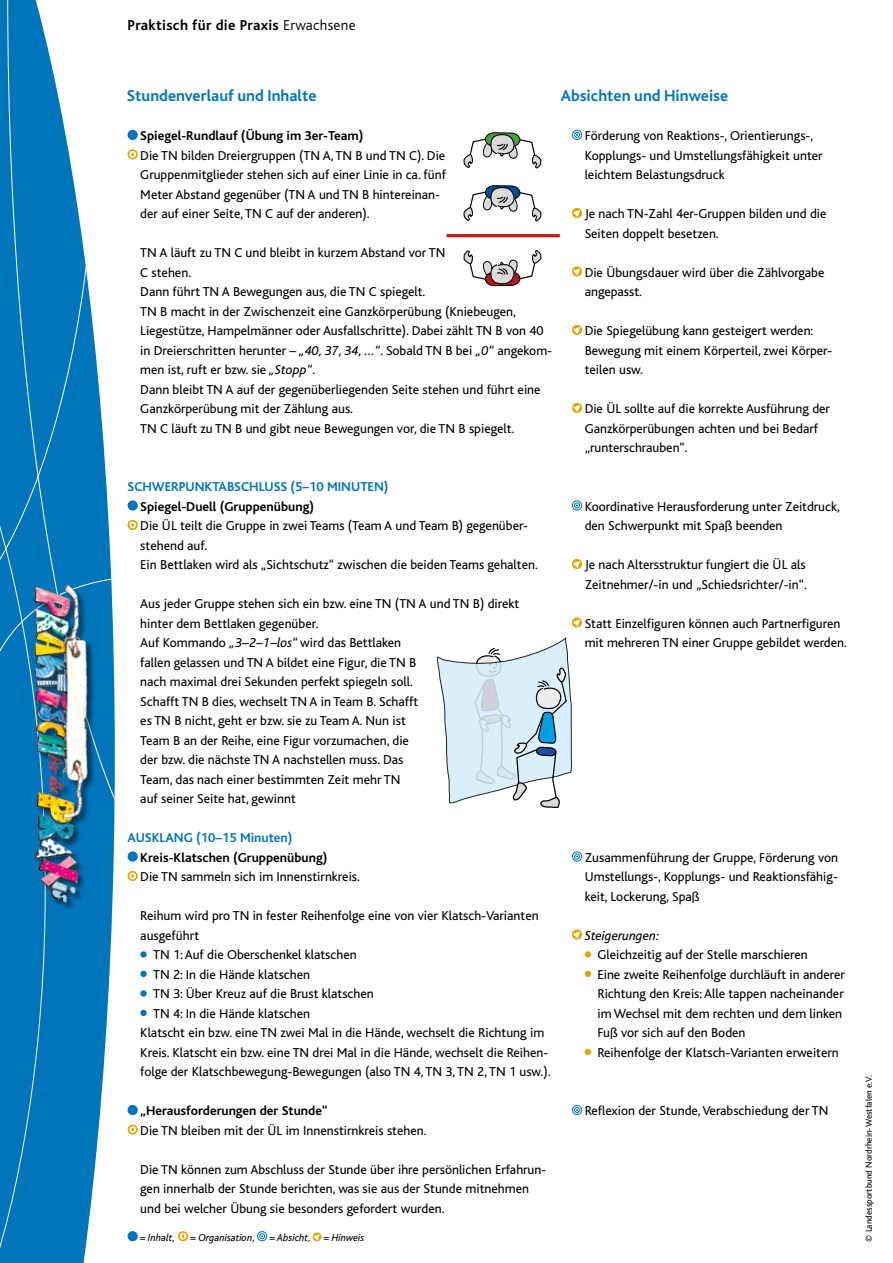
<style>
.page{position:relative;width:893px;height:1263px;background:#fff}
.page>*{position:absolute;margin:0;border:0;box-sizing:border-box;transform-origin:0 0}
.t1{font:700 16.5px "Bliss";color:#0075bc}
.t2{font:700 15px "Bliss";letter-spacing:.02em;color:#000}
.t3{font:13.5px/19.5px "Bliss";color:#000}
.t4{font:700 13.5px "Bliss";color:#000}
.t5{font:700 13.5px "Bliss";color:#0075bc}
.t6{font:italic 13.5px "Bliss";color:#000}
.t7{font:italic 10.5px "Bliss";color:#000}
.t8{font:9px "Bliss";color:#000}
.s1{font-weight:300}
.s2{font-style:italic}
</style>
<div class="page">
<div style="left:128px;top:130px;width:10px;height:10px;background:#0075bc;border-radius:50%"></div>
<svg style="left:128px;top:149px;width:10px;height:11px"></svg>
<svg style="left:129px;top:151px;width:7px;height:7px"></svg>
<div style="left:128px;top:500px;width:10px;height:11px;background:#0075bc;border-radius:50%"></div>
<svg style="left:128px;top:520px;width:10px;height:10px"></svg>
<svg style="left:129px;top:522px;width:7px;height:6px"></svg>
<div style="left:128px;top:851px;width:10px;height:11px;background:#0075bc;border-radius:50%"></div>
<svg style="left:128px;top:871px;width:10px;height:10px"></svg>
<svg style="left:129px;top:873px;width:7px;height:6px"></svg>
<svg style="left:140px;top:951px;width:7px;height:7px"></svg>
<div style="left:140px;top:971px;width:7px;height:6px;background:#0075bc;border-radius:50%"></div>
<svg style="left:140px;top:990px;width:7px;height:7px"></svg>
<div style="left:140px;top:1010px;width:7px;height:6px;background:#0075bc;border-radius:50%"></div>
<div style="left:128px;top:1105px;width:10px;height:10px;background:#0075bc;border-radius:50%"></div>
<svg style="left:128px;top:1124px;width:10px;height:11px"></svg>
<svg style="left:129px;top:1126px;width:7px;height:7px"></svg>
<svg style="left:572px;top:130px;width:10px;height:10px"></svg>
<svg style="left:572px;top:207px;width:11px;height:11px"></svg>
<svg style="left:572px;top:266px;width:11px;height:11px"></svg>
<svg style="left:572px;top:324px;width:11px;height:11px"></svg>
<svg style="left:572px;top:402px;width:11px;height:11px"></svg>
<svg style="left:572px;top:500px;width:10px;height:11px"></svg>
<svg style="left:572px;top:558px;width:11px;height:11px"></svg>
<svg style="left:572px;top:617px;width:11px;height:11px"></svg>
<svg style="left:572px;top:851px;width:10px;height:11px"></svg>
<svg style="left:572px;top:929px;width:11px;height:11px"></svg>
<div style="left:585px;top:951px;width:6px;height:7px;background:#e6a400;border-radius:50%"></div>
<svg style="left:585px;top:971px;width:6px;height:6px"></svg>
<svg style="left:585px;top:1049px;width:6px;height:6px"></svg>
<svg style="left:572px;top:1105px;width:10px;height:10px"></svg>
<svg style="left:0;top:0;width:90px;height:301px"></svg>
<svg style="left:0;top:301px;width:115px;height:962px"></svg>
<div style="left:35px;top:585px;width:61px;height:324px;background:#000;opacity:.5"></div>
<img style="left:26px;top:574px;width:62px;height:335px">
<div style="left:128px;top:1231px;width:10px;height:10px;background:#0075bc;border-radius:50%"></div>
<svg style="left:178px;top:1231px;width:10px;height:10px"></svg>
<svg style="left:180px;top:1233px;width:6px;height:6px"></svg>
<svg style="left:257px;top:1231px;width:10px;height:10px"></svg>
<svg style="left:312px;top:1232px;width:10px;height:10px"></svg>
<svg style="left:463px;top:132px;width:79px;height:155px"></svg>
<hr style="left:446px;top:234px;width:114px;height:3px;background:#cd171a">
<svg style="left:436px;top:637px;width:136px;height:171px"></svg>
<p class="t2" style="left:128px;top:18px;width:230px">Praktisch für die Praxis <span class="s1">Erwachsene</span></p>
<p class="t1" style="left:127px;top:87px;width:191px">Stundenverlauf und Inhalte</p>
<p class="t1" style="left:561px;top:87px;width:169px">Absichten und Hinweise</p>
<p class="t4" style="left:140px;top:129px;width:225px">Spiegel-Rundlauf (Übung im 3er-Team)</p>
<p class="t3" style="left:140px;top:146px;width:307px">Die TN bilden Dreiergruppen (TN A, TN B und TN C). Die Gruppenmitglieder stehen sich auf einer Linie in ca. fünf Meter Abstand gegenüber (TN A und TN B hintereinan&shy;der auf einer Seite, TN C auf der anderen).</p>
<p class="t3" style="left:140px;top:243px;width:413px">TN A läuft zu TN C und bleibt in kurzem Abstand vor TN<br>C stehen.<br>Dann führt TN A Bewegungen aus, die TN C spiegelt.<br>TN B macht in der Zwischenzeit eine Ganzkörperübung (Kniebeugen, Liegestütze, Hampelmänner oder Ausfallschritte). Dabei zählt TN B von 40 in Dreierschritten herunter – <span class="s2">„40, 37, 34, …“</span>. Sobald TN B bei <span class="s2">„0“</span> angekom&shy;men ist, ruft er bzw. sie <span class="s2">„Stopp“</span>.<br>Dann bleibt TN A auf der gegenüberliegenden Seite stehen und führt eine Ganzkörperübung mit der Zählung aus.<br>TN C läuft zu TN B und gibt neue Bewegungen vor, die TN B spiegelt.</p>
<p class="t5" style="left:128px;top:479px;width:262px">SCHWERPUNKTABSCHLUSS (5–10 MINUTEN)</p>
<p class="t4" style="left:140px;top:499px;width:175px">Spiegel-Duell (Gruppenübung)</p>
<p class="t3" style="left:140px;top:516px;width:399px">Die ÜL teilt die Gruppe in zwei Teams (Team A und Team B) gegenüber&shy;stehend auf.<br>Ein Bettlaken wird als „Sichtschutz“ zwischen die beiden Teams gehalten.</p>
<p class="t3" style="left:140px;top:594px;width:381px">Aus jeder Gruppe stehen sich ein bzw. eine TN (TN A und TN B) direkt hinter dem Bettlaken gegenüber.<br>Auf Kommando <span class="s2">„3–2–1–los“</span> wird das Bettlaken<br>fallen gelassen und TN A bildet eine Figur, die TN B<br>nach maximal drei Sekunden perfekt spiegeln soll.<br>Schafft TN B dies, wechselt TN A in Team B. Schafft<br>es TN B nicht, geht er bzw. sie zu Team A. Nun ist<br>Team B an der Reihe, eine Figur vorzumachen, die<br>der bzw. die nächste TN A nachstellen muss. Das<br>Team, das nach einer bestimmten Zeit mehr TN<br>auf seiner Seite hat, gewinnt</p>
<p class="t5" style="left:128px;top:831px;width:167px">AUSKLANG (10–15 Minuten)</p>
<p class="t4" style="left:140px;top:850px;width:189px">Kreis-Klatschen (Gruppenübung)</p>
<p class="t3" style="left:140px;top:867px;width:221px">Die TN sammeln sich im Innenstirnkreis.</p>
<p class="t3" style="left:140px;top:906px;width:400px">Reihum wird pro TN in fester Reihenfolge eine von vier Klatsch-Varianten</p>
<p class="t3" style="left:140px;top:926px;width:60px">ausgeführt</p>
<p class="t3" style="left:153px;top:945px;width:205px">TN 1: Auf die Oberschenkel klatschen</p>
<p class="t3" style="left:153px;top:965px;width:159px">TN 2: In die Hände klatschen</p>
<p class="t3" style="left:153px;top:984px;width:222px">TN 3: Über Kreuz auf die Brust klatschen</p>
<p class="t3" style="left:153px;top:1004px;width:159px">TN 4: In die Hände klatschen</p>
<p class="t3" style="left:140px;top:1023px;width:405px">Klatscht ein bzw. eine TN zwei Mal in die Hände, wechselt die Richtung im</p>
<p class="t3" style="left:140px;top:1043px;width:410px">Kreis. Klatscht ein bzw. eine TN drei Mal in die Hände, wechselt die Reihen-</p>
<p class="t3" style="left:140px;top:1062px;width:412px">folge der Klatschbewegung-Bewegungen (also TN 4, TN 3, TN 2, TN 1 usw.).</p>
<p class="t4" style="left:140px;top:1104px;width:189px">„Herausforderungen der Stunde“</p>
<p class="t3" style="left:140px;top:1121px;width:288px">Die TN bleiben mit der ÜL im Innenstirnkreis stehen.</p>
<p class="t3" style="left:140px;top:1160px;width:408px">Die TN können zum Abschluss der Stunde über ihre persönlichen Erfahrun&shy;gen innerhalb der Stunde berichten, was sie aus der Stunde mitnehmen und bei welcher Übung sie besonders gefordert wurden.</p>
<p class="t7" style="left:140px;top:1232px;width:37px">= Inhalt,</p>
<p class="t7" style="left:190px;top:1232px;width:67px">= Organisation,</p>
<p class="t7" style="left:269px;top:1232px;width:96px">= Absicht, = Hinweis</p>
<p class="t3" style="left:585px;top:126px;width:240px">Förderung von Reaktions-, Orientierungs-,<br>Kopplungs- und Umstellungsfähigkeit unter leichtem Belastungsdruck</p>
<p class="t3" style="left:585px;top:204px;width:243px">Je nach TN-Zahl 4er-Gruppen bilden und die<br>Seiten doppelt besetzen.</p>
<p class="t3" style="left:585px;top:263px;width:241px">Die Übungsdauer wird über die Zählvorgabe angepasst.</p>
<p class="t3" style="left:585px;top:321px;width:249px">Die Spiegelübung kann gesteigert werden:<br>Bewegung mit einem Körperteil, zwei Körper&shy;teilen usw.</p>
<p class="t3" style="left:585px;top:399px;width:247px">Die ÜL sollte auf die korrekte Ausführung der<br>Ganzkörperübungen achten und bei Bedarf „runterschrauben“.</p>
<p class="t3" style="left:585px;top:497px;width:257px">Koordinative Herausforderung unter Zeitdruck, den Schwerpunkt mit Spaß beenden</p>
<p class="t3" style="left:585px;top:555px;width:224px">Je nach Altersstruktur fungiert die ÜL als<br>Zeitnehmer/-in und „Schiedsrichter/-in“.</p>
<p class="t3" style="left:585px;top:614px;width:264px">Statt Einzelfiguren können auch Partnerfiguren mit mehreren TN einer Gruppe gebildet werden.</p>
<p class="t3" style="left:585px;top:848px;width:255px;text-align:justify">Zusammenführung der Gruppe, Förderung von Umstellungs-, Kopplungs- und Reaktionsfähig&shy;keit, Lockerung, Spaß</p>
<p class="t6" style="left:585px;top:928px;width:76px">Steigerungen:</p>
<p class="t3" style="left:597px;top:945px;width:249px">Gleichzeitig auf der Stelle marschieren<br>Eine zweite Reihenfolge durchläuft in anderer Richtung den Kreis: Alle tappen nacheinander im Wechsel mit dem rechten und dem linken Fuß vor sich auf den Boden<br>Reihenfolge der Klatsch-Varianten erweitern</p>
<p class="t3" style="left:585px;top:1101px;width:245px">Reflexion der Stunde, Verabschiedung der TN</p>
<p class="t8" style="left:864px;top:1242px;width:168px;rotate:-90deg">© Landessportbund Nordrhein-Westfalen e.V.</p>
</div>
